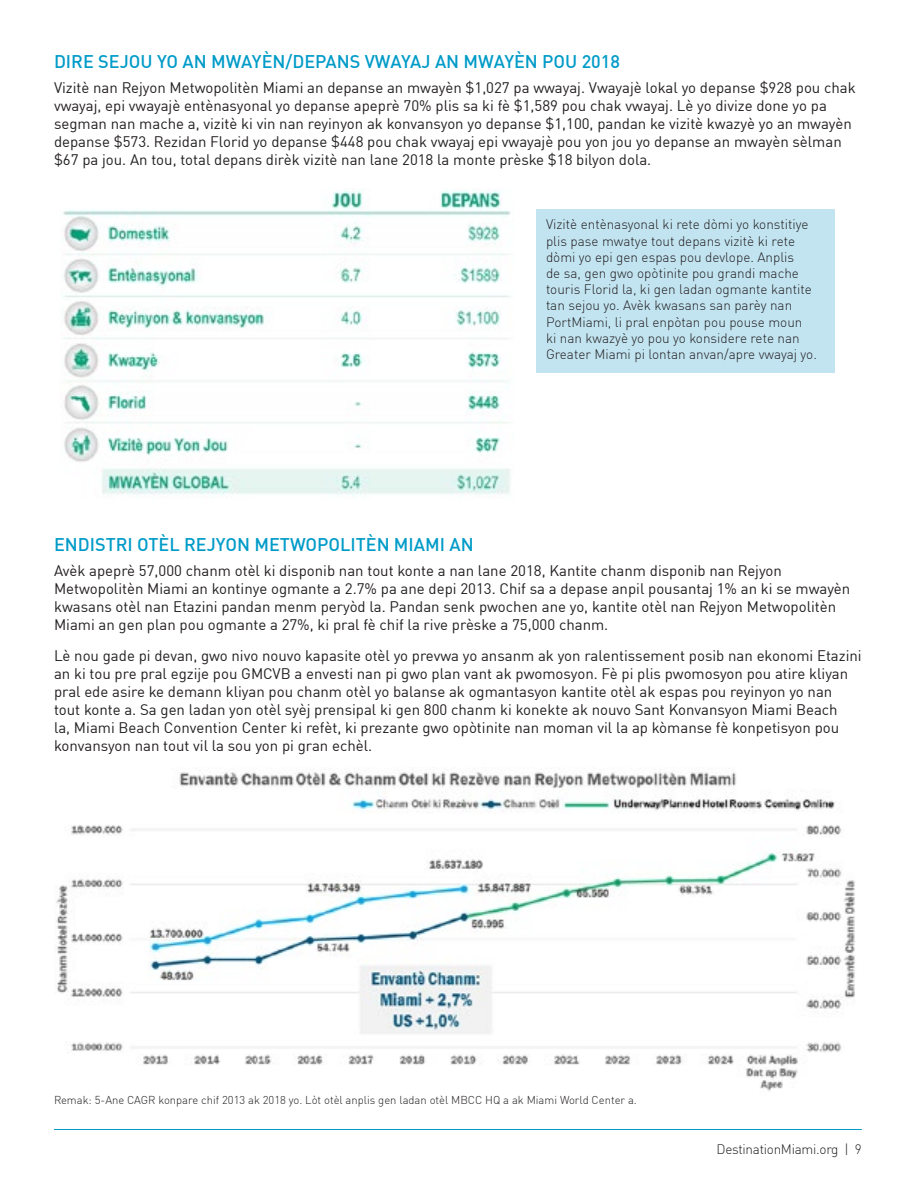
<style>
.page{position:relative;width:918px;height:1188px;background:#fff}
.page>*{position:absolute;margin:0;border:0;box-sizing:border-box;transform-origin:0 0}
.t1{font:500 18px "DIN Offc";color:#009bc8}
.t2{font:15px/18px "DIN Offc";color:#231f20}
.t3{font:300 13.5px/16.2px "DIN Offc";color:#231f20}
.t4{font:300 13.5px "DIN Offc";letter-spacing:-.02em;color:#231f20}
.t5{font:300 11.25px "DIN Offc";color:#231f20}
</style>
<div class="page">
<hr style="left:54px;top:1129px;width:808px;height:1px;background:#009bc8">
<img style="left:63px;top:190px;width:448px;height:308px">
<div style="left:536px;top:209px;width:298px;height:163px;background:#c2e4f1"></div>
<img style="left:56px;top:770px;width:799px;height:321px">
<p class="t1" style="left:54px;top:50px;width:568px">DIRE SEJOU YO AN MWAYÈN/DEPANS VWAYAJ AN MWAYÈN POU 2018</p>
<p class="t2" style="left:54px;top:78px;width:803px">Vizitè nan Rejyon Metwopolitèn Miami an depanse an mwayèn $1,027 pa wwayaj. Vwayajè lokal yo depanse $928 pou chak vwayaj, epi vwayajè entènasyonal yo depanse apeprè 70% plis sa ki fè $1,589 pou chak vwayaj. Lè yo divize done yo pa segman nan mache a, vizitè ki vin nan reyinyon ak konvansyon yo depanse $1,100, pandan ke vizitè kwazyè yo an mwayèn depanse $573. Rezidan Florid yo depanse $448 pou chak vwayaj epi vwayajè pou yon jou yo depanse an mwayèn sèlman $67 pa jou. An tou, total depans dirèk vizitè nan lane 2018 la monte prèske $18 bilyon dola.</p>
<p class="t3" style="left:546px;top:216px;width:272px">Vizitè entènasyonal ki rete dòmi yo konstitiye plis pase mwatye tout depans vizitè ki rete dòmi yo epi gen espas pou devlope. Anplis<br>de sa, gen gwo opòtinite pou grandi mache touris Florid la, ki gen ladan ogmante kantite tan sejou yo. Avèk kwasans san parèy nan PortMiami, li pral enpòtan pou pouse moun<br>ki nan kwazyè yo pou yo konsidere rete nan Greater Miami pi lontan anvan/apre vwayaj yo.</p>
<p class="t1" style="left:54px;top:533px;width:421px">ENDISTRI OTÈL REJYON METWOPOLITÈN MIAMI AN</p>
<p class="t2" style="left:54px;top:561px;width:798px">Avèk apeprè 57,000 chanm otèl ki disponib nan tout konte a nan lane 2018, Kantite chanm disponib nan Rejyon Metwopolitèn Miami an kontinye ogmante a 2.7% pa ane depi 2013. Chif sa a depase anpil pousantaj 1% an ki se mwayèn kwasans otèl nan Etazini pandan menm peryòd la. Pandan senk pwochen ane yo, kantite otèl nan Rejyon Metwopolitèn Miami an gen plan pou ogmante a 27%, ki pral fè chif la rive prèske a 75,000 chanm.</p>
<p class="t2" style="left:54px;top:647px;width:809px">Lè nou gade pi devan, gwo nivo nouvo kapasite otèl yo prevwa yo ansanm ak yon ralentissement posib nan ekonomi Etazini an ki tou pre pral egzije pou GMCVB a envesti nan pi gwo plan vant ak pwomosyon. Fè pi plis pwomosyon pou atire kliyan pral ede asire ke demann kliyan pou chanm otèl yo balanse ak ogmantasyon kantite otèl ak espas pou reyinyon yo nan tout konte a. Sa gen ladan yon otèl syèj prensipal ki gen 800 chanm ki konekte ak nouvo Sant Konvansyon Miami Beach<br>la, Miami Beach Convention Center ki refèt, ki prezante gwo opòtinite nan moman vil la ap kòmanse fè konpetisyon pou konvansyon nan tout vil la sou yon pi gran echèl.</p>
<p class="t5" style="left:54px;top:1093px;width:584px">Remak: 5-Ane CAGR konpare chif 2013 ak 2018 yo. Lòt otèl anplis gen ladan otèl MBCC HQ a ak Miami World Center a.</p>
<p class="t4" style="left:717px;top:1141px;width:147px">DestinationMiami.org | 9</p>
</div>
